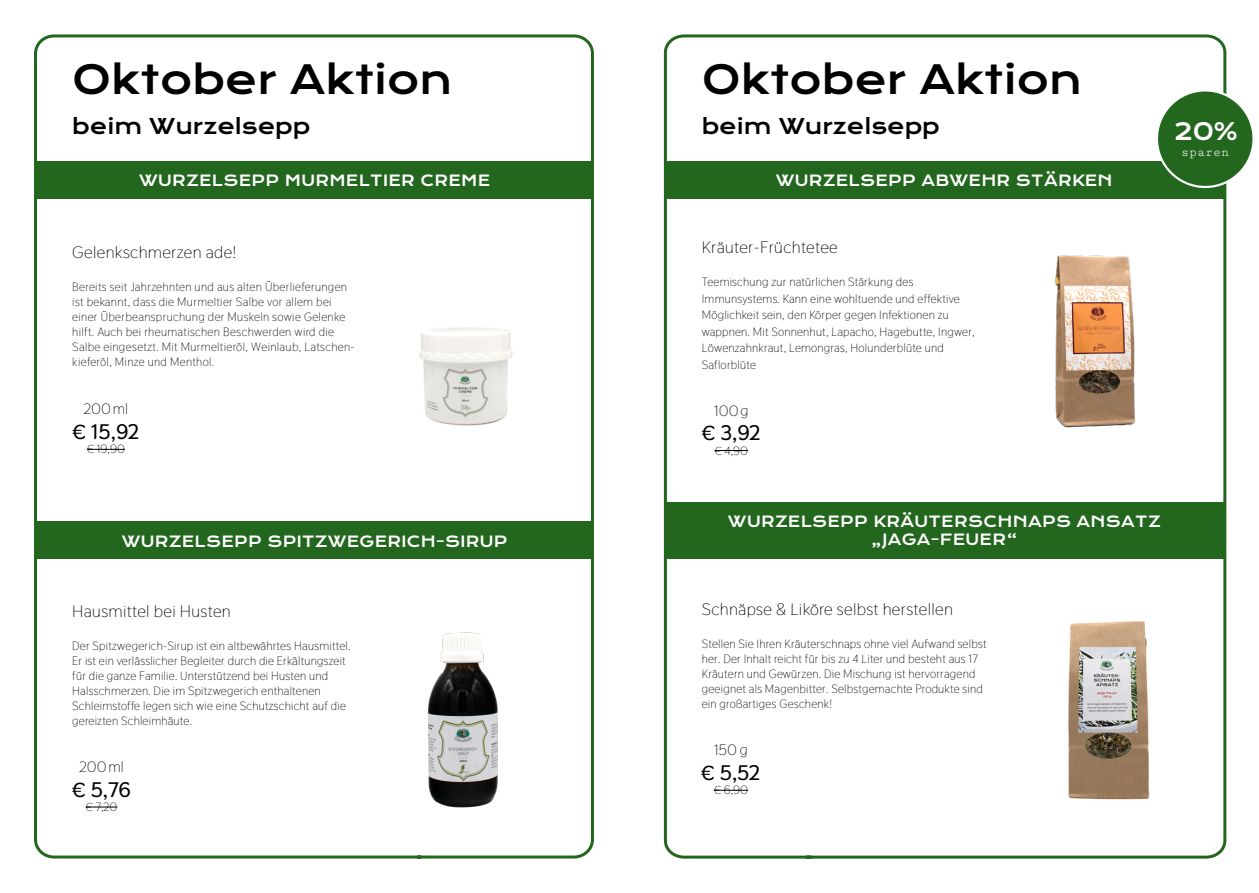
<style>
.page{position:relative;width:1259px;height:893px;background:#fff}
.page>*{position:absolute;margin:0;border:0;box-sizing:border-box;transform-origin:0 0}
.t1{font:39px "Krona One";color:#000}
.t2{font:23.25px "Krona One";color:#fff}
.t3{font:21px "Krona One";color:#000}
.t4{font:700 21px "Thasadith";letter-spacing:-.02em;color:#000}
.t5{font:16.5px "Thasadith";letter-spacing:.02em;color:#020203;scale:1.05 1}
.t6{font:16.5px "Thasadith";letter-spacing:.02em;color:#000;scale:1.05 1}
.t7{font:15px "Krona One";letter-spacing:.02em;color:#fff}
.t8{font:15px "Thasadith";color:#000}
.t9{font:13.2px "Cutive Mono";color:#fff}
.t10{font:12px/15px "Thasadith";letter-spacing:.02em;color:#000}
</style>
<div class="page">
<svg style="left:663px;top:34px;width:564px;height:825px"></svg>
<div style="left:34px;top:34px;width:560px;height:824px;border:3px solid #23661e;border-radius:18px"></div>
<hr style="left:86px;top:807px;width:31px;height:1px;background:#000">
<hr style="left:714px;top:790px;width:34px;height:1px;background:#000">
<hr style="left:87px;top:449px;width:38px;height:1px;background:#000">
<div style="left:36px;top:162px;width:558px;height:37px;background:#23661e"></div>
<div style="left:665px;top:162px;width:558px;height:37px;background:#23661e"></div>
<div style="left:664px;top:502px;width:561px;height:57px;background:#23661e"></div>
<div style="left:36px;top:522px;width:558px;height:37px;background:#23661e"></div>
<img style="left:1000px;top:230px;width:186px;height:245px">
<img style="left:419px;top:327px;width:95px;height:99px">
<img style="left:1022px;top:592px;width:174px;height:230px">
<img style="left:428px;top:632px;width:70px;height:176px">
<hr style="left:714px;top:450px;width:34px;height:1px;background:#000">
<div style="left:1157px;top:90px;width:96px;height:97px;background:#23661e;border-radius:50%"></div>
<div style="left:1155px;top:89px;width:99px;height:99px;border:2px solid #fff;border-radius:50%"></div>
<h1 class="t1" style="left:72px;top:55px;width:381px">Oktober Aktion</h1>
<h3 class="t3" style="left:72px;top:114px;width:239px">beim Wurzelsepp</h3>
<h1 class="t1" style="left:702px;top:55px;width:381px">Oktober Aktion</h1>
<h3 class="t3" style="left:702px;top:114px;width:239px">beim Wurzelsepp</h3>
<h2 class="t2" style="left:1173px;top:117px;width:65px">20%</h2>
<p class="t9" style="left:1181px;top:145px;width:50px">sparen</p>
<p class="t7" style="left:139px;top:171px;width:353px">WURZELSEPP MURMELTIER CREME</p>
<p class="t7" style="left:776px;top:171px;width:338px">WURZELSEPP ABWEHR STÄRKEN</p>
<h3 class="t5" style="left:72px;top:239px;width:158px">Gelenkschmerzen ade!</h3>
<h3 class="t6" style="left:702px;top:234px;width:131px">Kräuter-Früchtetee</h3>
<p class="t10" style="left:72px;top:279px;width:284px">Bereits seit Jahrzehnten und aus alten Überlieferungen ist bekannt, dass die Murmeltier Salbe vor allem bei einer Überbeanspruchung der Muskeln sowie Gelenke hilft. Auch bei rheumatischen Beschwerden wird die Salbe eingesetzt. Mit Murmeltieröl, Weinlaub, Latschen&shy;kieferöl, Minze und Menthol.</p>
<p class="t8" style="left:84px;top:397px;width:46px">200ml</p>
<h3 class="t4" style="left:73px;top:414px;width:68px">€ 15,92</h3>
<p class="t10" style="left:87px;top:442px;width:39px">€ 19,90</p>
<p class="t10" style="left:702px;top:274px;width:274px;line-height:16.5px">Teemischung zur natürlichen Stärkung des Immunsystems. Kann eine wohltuende und effektive Möglichkeit sein, den Körper gegen Infektionen zu wappnen. Mit Sonnenhut, Lapacho, Hagebutte, Ingwer, Löwenzahnkraut, Lemongras, Holunderblüte und Saflorblüte</p>
<p class="t8" style="left:714px;top:399px;width:36px">100g</p>
<h3 class="t4" style="left:702px;top:415px;width:60px">€ 3,92</h3>
<p class="t10" style="left:714px;top:443px;width:35px">€ 4,90</p>
<p class="t7" style="left:728px;top:512px;width:434px">WURZELSEPP KRÄUTERSCHNAPS ANSATZ</p>
<p class="t7" style="left:122px;top:532px;width:387px">WURZELSEPP SPITZWEGERICH-SIRUP</p>
<p class="t7" style="left:871px;top:530px;width:148px">„JAGA-FEUER“</p>
<h3 class="t5" style="left:72px;top:598px;width:152px">Hausmittel bei Husten</h3>
<h3 class="t5" style="left:702px;top:596px;width:241px">Schnäpse &amp; Liköre selbst herstellen</h3>
<p class="t10" style="left:72px;top:638px;width:280px">Der Spitzwegerich-Sirup ist ein altbewährtes Hausmittel.<br>Er ist ein verlässlicher Begleiter durch die Erkältungszeit für die ganze Familie. Unterstützend bei Husten und Halsschmerzen. Die im Spitzwegerich enthaltenen Schleimstoffe legen sich wie eine Schutzschicht auf die gereizten Schleimhäute.</p>
<p class="t10" style="left:702px;top:637px;width:286px">Stellen Sie Ihren Kräuterschnaps ohne viel Aufwand selbst her. Der Inhalt reicht für bis zu 4 Liter und besteht aus 17<br>Kräutern und Gewürzen. Die Mischung ist hervorragend geeignet als Magenbitter. Selbstgemachte Produkte sind ein großartiges Geschenk!</p>
<p class="t8" style="left:79px;top:755px;width:46px">200ml</p>
<h3 class="t4" style="left:72px;top:772px;width:60px">€ 5,76</h3>
<p class="t10" style="left:86px;top:799px;width:33px">€ 7,20</p>
<p class="t8" style="left:714px;top:738px;width:35px">150 g</p>
<h3 class="t4" style="left:701px;top:755px;width:60px">€ 5,52</h3>
<p class="t10" style="left:714px;top:783px;width:36px">€ 6,90</p>
</div>
